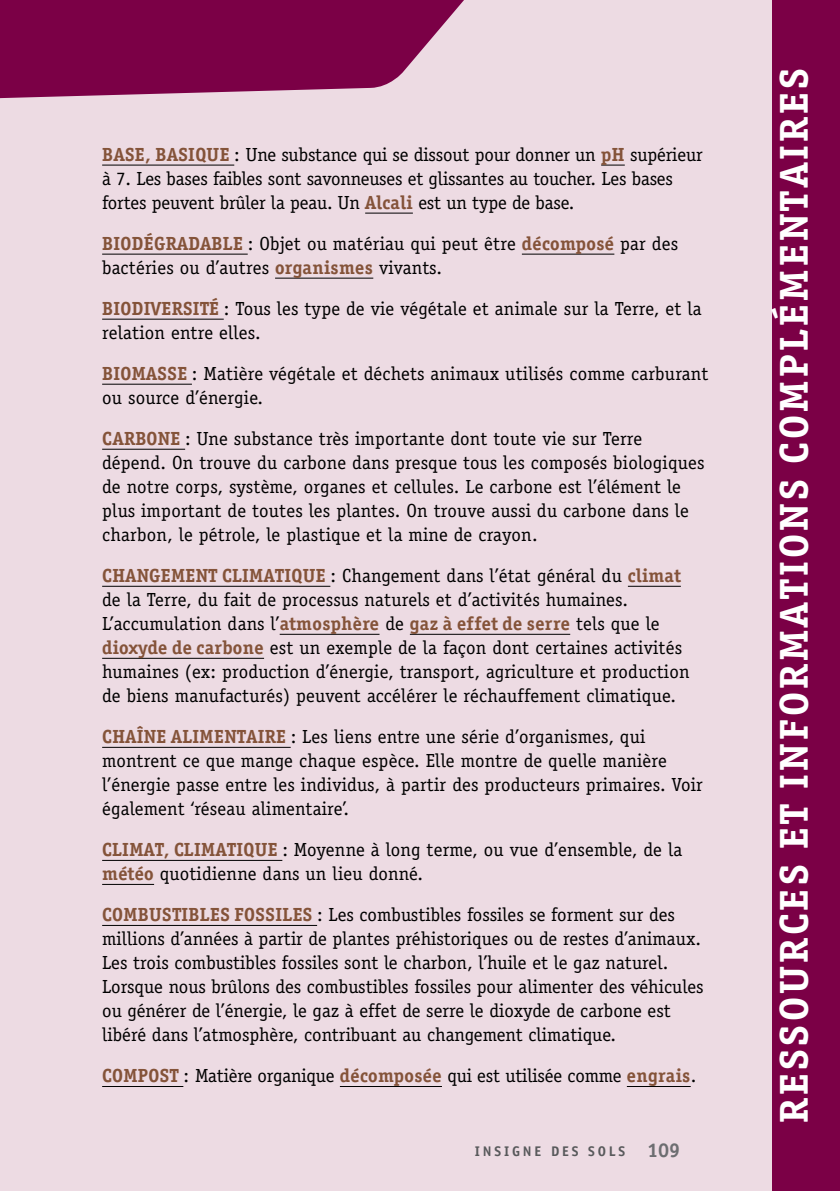
<style>
.page{position:relative;width:840px;height:1191px;background:#fff}
.page>*{position:absolute;margin:0;border:0;box-sizing:border-box;transform-origin:0 0}
.t1{font:700 40.4px "Officina Ser ITC Std";letter-spacing:.08em;color:#fff;scale:1.04 1}
.t2{font:700 20px "Officina Sans Std";color:#6d6e71}
.t3{font:19px/24px "Officina Serif Std";color:#000}
.t4{font:700 19px "Officina Ser ITC Std";letter-spacing:.025em;color:#845339}
.t5{font:700 14px "Officina Sans Std";letter-spacing:.2em;color:#58595b}
.s1{font-family:"Officina Ser ITC Std";font-weight:700;color:#845339}
</style>
<div class="page">
<div style="left:0;top:0;width:801px;height:1191px;background:#eddbe3"></div>
<div style="left:771px;top:0;width:68px;height:1191px;background:#7b0046"></div>
<svg style="left:0;top:0;width:464px;height:99px;background:#8b1f5c"></svg>
<hr style="left:102px;top:165px;width:132px;height:1px;background:#000">
<svg style="left:601px;top:165px;width:23px;height:1px"></svg>
<hr style="left:365px;top:213px;width:47px;height:1px;background:#000">
<hr style="left:102px;top:254px;width:145px;height:1px;background:#000">
<hr style="left:521px;top:254px;width:93px;height:1px;background:#000">
<hr style="left:275px;top:278px;width:98px;height:1px;background:#000">
<hr style="left:102px;top:319px;width:122px;height:1px;background:#000">
<hr style="left:102px;top:384px;width:90px;height:1px;background:#000">
<hr style="left:102px;top:449px;width:83px;height:1px;background:#000">
<hr style="left:102px;top:586px;width:228px;height:1px;background:#000">
<hr style="left:627px;top:586px;width:53px;height:1px;background:#000">
<hr style="left:279px;top:634px;width:100px;height:1px;background:#000">
<hr style="left:409px;top:634px;width:161px;height:1px;background:#000">
<hr style="left:102px;top:658px;width:162px;height:1px;background:#000">
<hr style="left:102px;top:747px;width:188px;height:1px;background:#000">
<hr style="left:102px;top:860px;width:180px;height:1px;background:#000">
<hr style="left:102px;top:884px;width:52px;height:1px;background:#000">
<hr style="left:102px;top:925px;width:215px;height:1px;background:#000">
<hr style="left:102px;top:1086px;width:81px;height:1px;background:#000">
<hr style="left:340px;top:1086px;width:101px;height:1px;background:#000">
<hr style="left:626px;top:1086px;width:64px;height:1px;background:#000">
<p class="t3" style="left:102px;top:143px;width:601px;text-indent:132px">: Une substance qui se dissout pour donner un <span class="s1">PH</span> supérieur à 7. Les bases faibles sont savonneuses et glissantes au toucher. Les bases fortes peuvent brûler la peau. Un <span class="s1">ALCALI</span> est un type de base.</p>
<p class="t4" style="left:102px;top:232px;width:23px">BIODÉGRADABLE</p>
<p class="t4" style="left:102px;top:143px;width:65px">BASE, BASIQUE</p>
<p class="t3" style="left:102px;top:232px;width:577px;text-indent:145px">: Objet ou matériau qui peut être <span class="s1">DÉCOMPOSÉ</span> par des bactéries ou d’autres <span class="s1">ORGANISMES</span> vivants.</p>
<p class="t4" style="left:102px;top:297px;width:22px">BIODIVERSITÉ</p>
<p class="t3" style="left:102px;top:297px;width:600px;text-indent:121px">: Tous les type de vie végétale et animale sur la Terre, et la relation entre elles.</p>
<p class="t4" style="left:102px;top:362px;width:23px">BIOMASSE</p>
<p class="t3" style="left:102px;top:362px;width:607px;text-indent:90px">: Matière végétale et déchets animaux utilisés comme carburant ou source d’énergie.</p>
<p class="t4" style="left:102px;top:427px;width:23px">CARBONE</p>
<p class="t3" style="left:102px;top:427px;width:603px;text-indent:83px">: Une substance très importante dont toute vie sur Terre dépend. On trouve du carbone dans presque tous les composés biologiques de notre corps, système, organes et cellules. Le carbone est l’élément le plus important de toutes les plantes. On trouve aussi du carbone dans le charbon, le pétrole, le plastique et la mine de crayon.</p>
<p class="t4" style="left:102px;top:564px;width:23px">CHANGEMENT</p>
<p class="t4" style="left:222px;top:564px;width:12px">CLIMATIQUE</p>
<p class="t3" style="left:102px;top:564px;width:588px;text-indent:228px">: Changement dans l’état général du <span class="s1">CLIMAT </span>de la Terre, du fait de processus naturels et d’activités humaines.<br>L’accumulation dans l’<span class="s1">ATMOSPHÈRE</span> de <span class="s1">GAZ À EFFET DE SERRE</span> tels que le <span class="s1">DIOXYDE DE CARBONE</span> est un exemple de la façon dont certaines activités humaines (ex: production d’énergie, transport, agriculture et production de biens manufacturés) peuvent accélérer le réchauffement climatique.</p>
<p class="t4" style="left:102px;top:725px;width:81px">CHAÎNE ALIMENTAIRE</p>
<p class="t3" style="left:102px;top:725px;width:602px;text-indent:188px">: Les liens entre une série d’organismes, qui montrent ce que mange chaque espèce. Elle montre de quelle manière l’énergie passe entre les individus, à partir des producteurs primaires. Voir également ‘réseau alimentaire’.</p>
<p class="t4" style="left:102px;top:838px;width:22px">CLIMAT</p>
<p class="t4" style="left:164px;top:838px;width:22px">, CLIMATIQUE</p>
<p class="t3" style="left:102px;top:838px;width:581px;text-indent:180px">: Moyenne à long terme, ou vue d’ensemble, de la<br><span class="s1">MÉTÉO</span> quotidienne dans un lieu donné.</p>
<p class="t4" style="left:102px;top:903px;width:22px">COMBUSTIBLES</p>
<p class="t4" style="left:234px;top:903px;width:11px">FOSSILES</p>
<p class="t3" style="left:102px;top:903px;width:602px;text-indent:215px">: Les combustibles fossiles se forment sur des millions d’années à partir de plantes préhistoriques ou de restes d’animaux.<br>Les trois combustibles fossiles sont le charbon, l’huile et le gaz naturel.<br>Lorsque nous brûlons des combustibles fossiles pour alimenter des véhicules ou générer de l’énergie, le gaz à effet de serre le dioxyde de carbone est libéré dans l’atmosphère, contribuant au changement climatique.</p>
<p class="t4" style="left:102px;top:1064px;width:22px">COMPOST</p>
<p class="t3" style="left:183px;top:1064px;width:514px">: Matière organique <span class="s1">DÉCOMPOSÉE</span> qui est utilisée comme <span class="s1">ENGRAIS</span>.</p>
<p class="t5" style="left:474px;top:1142px;width:152px">INSIGNE DES SOLS</p>
<p class="t2" style="left:646px;top:1137px;width:35px">109</p>
<h1 class="t1" style="left:768px;top:1122px;width:1015px;rotate:-90deg">RESSOURCES ET INFORMATIONS COMPLÉMENTAIRES</h1>
</div>
